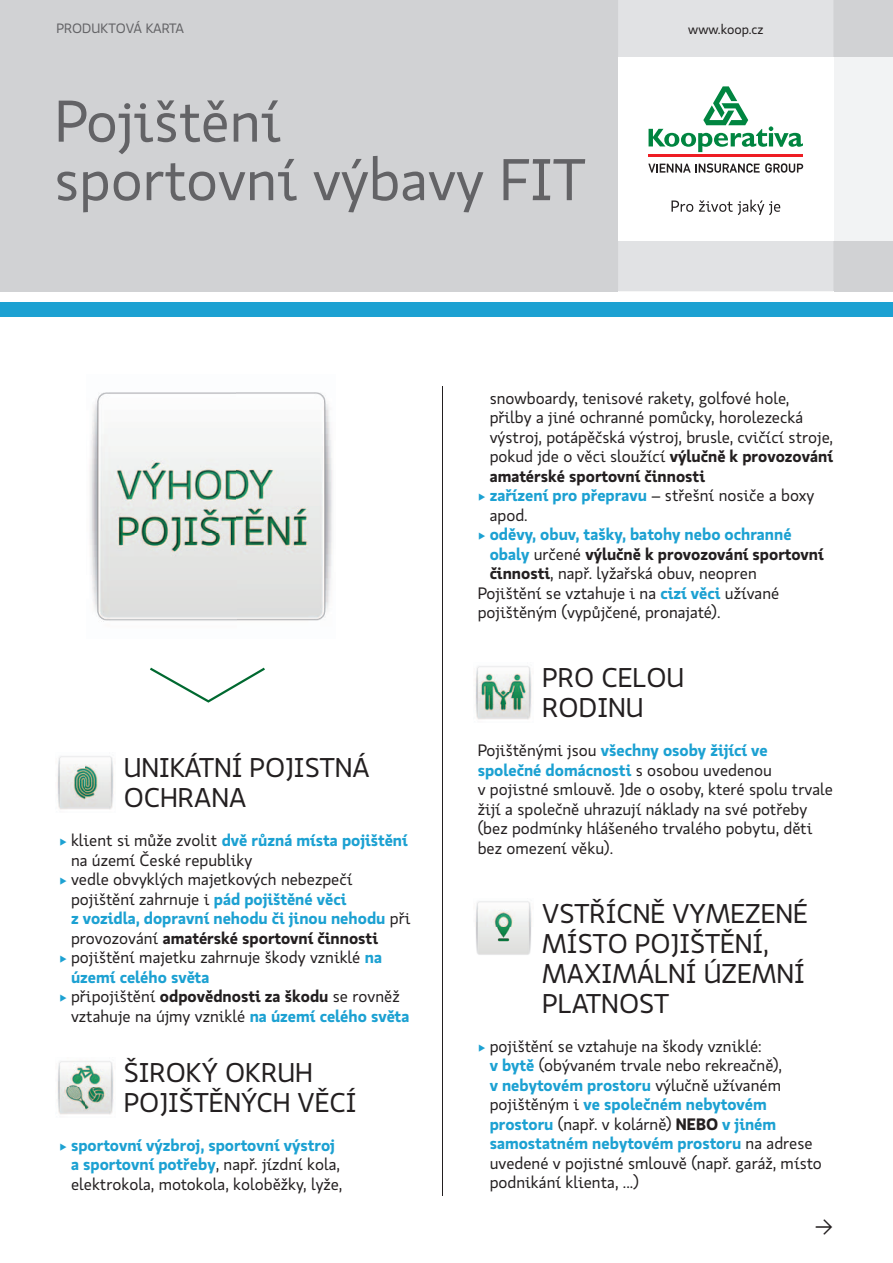
<style>
.page{position:relative;width:893px;height:1263px;background:#fff}
.page>*{position:absolute;margin:0;border:0;box-sizing:border-box;transform-origin:0 0}
.t1{font:58.5px/58.5px "Koop Pro";color:#636366}
.t2{font:27px/30px "Koop Pro";color:#231f20}
.t3{font:18px "Koop Pro";color:#231f20}
.t4{font:16.5px/19.5px "Koop Pro";color:#231f20}
.t5{font:700 16.5px "Koop Pro";color:#231f20}
.t6{font:700 16.5px "Koop Pro";color:#1ca1d2}
.t7{font:13.5px "Koop Pro";color:#636366}
.t8{font:13.5px "Koop Pro";color:#231f20}
.s1{font-weight:700;color:#1ca1d2}
.s2{font-weight:700}
.s3{color:#1ca1d2}
.s4{font-weight:400}
</style>
<div class="page">
<div style="left:0;top:0;width:893px;height:291px;background:#d1d2d4"></div>
<div style="left:618px;top:0;width:215px;height:291px;background:#e1e2e4"></div>
<div style="left:833px;top:57px;width:60px;height:184px;background:#f2f3f4"></div>
<div style="left:618px;top:57px;width:215px;height:184px;background:#fff"></div>
<hr style="left:649px;top:155px;width:154px;height:2px;background:#ee1d23">
<svg style="left:649px;top:86px;width:154px;height:66px"></svg>
<svg style="left:671px;top:201px;width:22px;height:11px"></svg>
<svg style="left:699px;top:200px;width:82px;height:15px"></svg>
<svg style="left:648px;top:163px;width:155px;height:10px"></svg>
<hr style="left:442px;top:387px;width:1px;height:809px;background:#231f20">
<div style="left:0;top:303px;width:893px;height:14px;background:#1ca1d2"></div>
<img style="left:57px;top:756px;width:57px;height:54px">
<img style="left:57px;top:1061px;width:57px;height:54px">
<img style="left:475px;top:666px;width:57px;height:54px">
<img style="left:475px;top:901px;width:57px;height:54px">
<img style="left:90px;top:392px;width:243px;height:230px">
<svg style="left:150px;top:668px;width:115px;height:35px"></svg>
<p class="t7" style="left:56px;top:19px;width:129px">PRODUKTOVÁ KARTA</p>
<p class="t8" style="left:688px;top:20px;width:77px">www.koop.cz</p>
<h1 class="t1" style="left:54px;top:91px;width:533px">Pojištění<br>sportovní výbavy FIT</h1>
<h2 class="t2" style="left:124px;top:752px;width:247px">UNIKÁTNÍ POJISTNÁ<br>OCHRANA</h2>
<p class="t4" style="left:71px;top:830px;width:338px;text-indent:-12px"><span class="s1">•</span> klient si může zvolit <span class="s1">dvě různá místa pojištění </span>na území České republiky</p>
<p class="t4" style="left:71px;top:869px;width:341px;text-indent:-12px"><span class="s1">•</span> vedle obvyklých majetkových nebezpečí pojištění zahrnuje i <span class="s1">pád pojištěné věci<br>z vozidla, dopravní nehodu či jinou nehodu</span> při provozování <span class="s2">amatérské sportovní činnosti</span></p>
<p class="t4" style="left:71px;top:947px;width:313px;text-indent:-12px"><span class="s1">•</span> pojištění majetku zahrnuje škody vzniklé <span class="s1">na území celého světa</span></p>
<p class="t4" style="left:71px;top:986px;width:340px;text-indent:-12px"><span class="s1">•</span> připojištění <span class="s2">odpovědnosti za škodu</span> se rovněž vztahuje na újmy vzniklé <span class="s1">na území celého světa</span></p>
<h2 class="t2" style="left:124px;top:1057px;width:234px">ŠIROKÝ OKRUH<br>POJIŠTĚNÝCH VĚCÍ</h2>
<p class="t4" style="left:71px;top:1135px;width:273px;text-indent:-12px"><span class="s1">• sportovní výzbroj, sportovní výstroj a sportovní potřeby</span>, např. jízdní kola, elektrokola, motokola, koloběžky, lyže,</p>
<p class="t4" style="left:490px;top:388px;width:345px">snowboardy, tenisové rakety, golfové hole, přilby a jiné ochranné pomůcky, horolezecká výstroj, potápěčská výstroj, brusle, cvičící stroje, pokud jde o věci sloužící <span class="s2">výlučně k provozování amatérské sportovní činnosti</span></p>
<p class="t4" style="left:490px;top:485px;width:326px;text-indent:-12px"><span class="s1">• zařízení pro přepravu</span> – střešní nosiče a boxy apod.</p>
<p class="t6" style="left:478px;top:522px;width:315px">• oděvy, obuv, tašky, batohy nebo ochranné</p>
<p class="t5" style="left:490px;top:542px;width:336px"><span class="s3">obaly</span> <span class="s4">určené</span> výlučně k provozování sportovní</p>
<p class="t4" style="left:490px;top:563px;width:269px"><span class="s2">činnosti</span>, např. lyžařská obuv, neopren</p>
<p class="t4" style="left:478px;top:583px;width:303px">Pojištění se vztahuje i na <span class="s1">cizí věci</span> užívané</p>
<p class="t4" style="left:478px;top:602px;width:244px">pojištěným (vypůjčené, pronajaté).</p>
<h2 class="t2" style="left:542px;top:662px;width:143px">PRO CELOU<br>RODINU</h2>
<p class="t4" style="left:478px;top:740px;width:357px">Pojištěnými jsou <span class="s1">všechny osoby žijící ve společné domácnosti</span> s osobou uvedenou<br>v pojistné smlouvě. Jde o osoby, které spolu trvale žijí a společně uhrazují náklady na své potřeby (bez podmínky hlášeného trvalého pobytu, děti bez omezení věku).</p>
<h2 class="t2" style="left:542px;top:898px;width:267px">VSTŘÍCNĚ VYMEZENÉ<br>MÍSTO POJIŠTĚNÍ,<br>MAXIMÁLNÍ ÚZEMNÍ<br>PLATNOST</h2>
<p class="t4" style="left:490px;top:1036px;width:334px;text-indent:-12px"><span class="s1">•</span> pojištění se vztahuje na škody vzniklé:<br><span class="s1">v bytě</span> (obývaném trvale nebo rekreačně),<br><span class="s1">v nebytovém prostoru</span> výlučně užívaném pojištěným i <span class="s1">ve společném nebytovém prostoru</span> (např. v kolárně) <span class="s2">NEBO</span> <span class="s1">v jiném samostatném nebytovém prostoru</span> na adrese uvedené v pojistné smlouvě (např. garáž, místo podnikání klienta, ...)</p>
<p class="t3" style="left:816px;top:1215px;width:19px">→</p>
</div>
